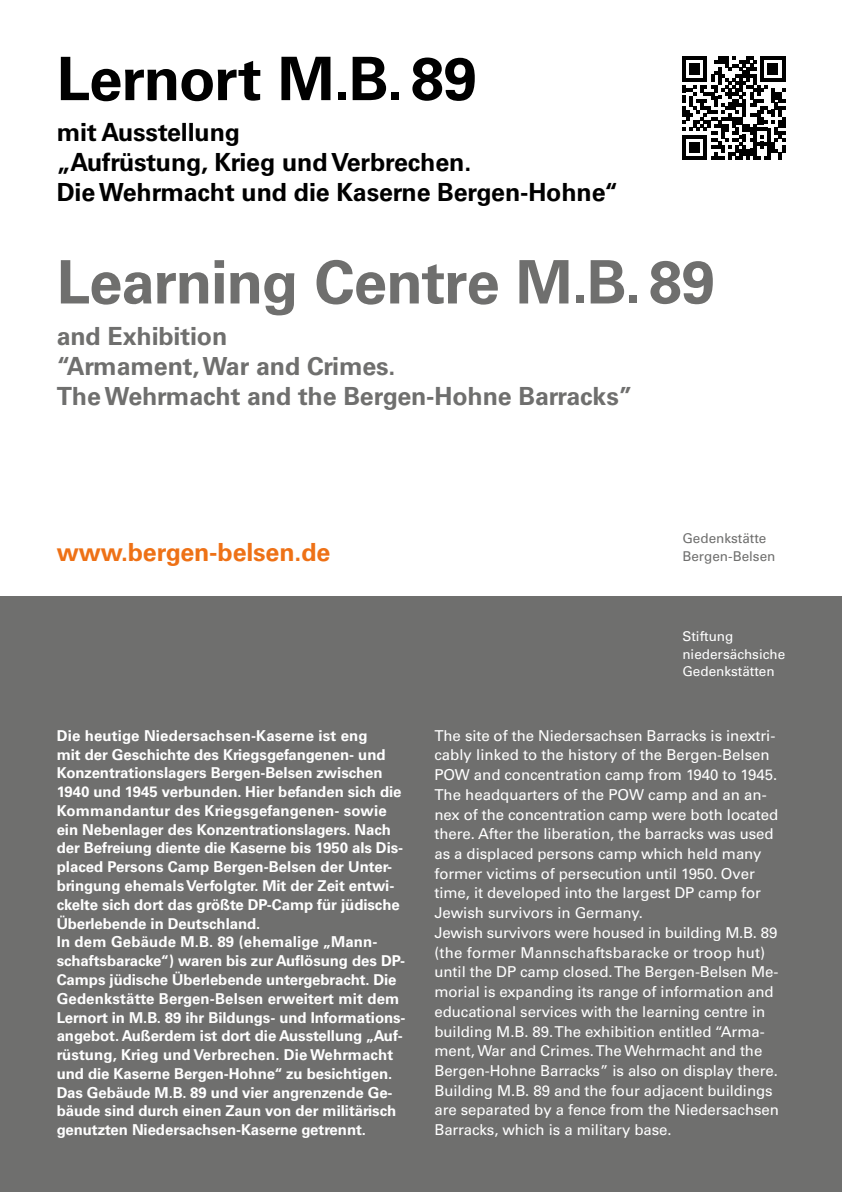
<style>
.page{position:relative;width:842px;height:1192px;background:#fff}
.page>*{position:absolute;margin:0;border:0;box-sizing:border-box;transform-origin:0 0}
.t1{font:700 60px "Univers LT Pro 65";letter-spacing:-.02em;color:#6f6f6e}
.t2{font:700 60px "Univers LT Pro 65";letter-spacing:-.015em;color:#000}
.t3{font:700 25px/30px "Univers LT Pro 65";letter-spacing:-.005em;color:#000}
.t4{font:700 25px/30px "Univers LT Pro 65";letter-spacing:-.005em;color:#6f6f6e}
.t5{font:700 25px "Univers LT Pro 65";letter-spacing:-.005em;color:#ee7116}
.t6{font:700 15px/18.8px "Univers LT Pro 65";letter-spacing:-.005em;color:#fff}
.t7{font:15px/19.8px "Univers LT Pro 55 Roman";letter-spacing:-.005em;color:#fff}
.t8{font:13.5px/17.5px "Univers LT Pro 55 Roman";color:#fff}
.t9{font:13.5px/17.5px "Univers LT Pro 55 Roman";color:#6f6f6e}
</style>
<div class="page">
<div style="left:0;top:596px;width:842px;height:596px;background:#6f6f6e"></div>
<svg style="left:682px;top:57px;width:103px;height:103px"></svg>
<h1 class="t2" style="left:57px;top:43px;width:422px">Lernort M.B.89</h1>
<h2 class="t3" style="left:57px;top:118px;width:563px">mit Ausstellung<br>„Aufrüstung, Krieg und Verbrechen.<br>Die Wehrmacht und die Kaserne Bergen-Hohne“</h2>
<h1 class="t1" style="left:57px;top:247px;width:660px">Learning Centre M.B.89</h1>
<h2 class="t4" style="left:57px;top:321px;width:577px">and Exhibition<br>“Armament, War and Crimes.<br>The Wehrmacht and the Bergen-Hohne Barracks”</h2>
<h2 class="t5" style="left:57px;top:537px;width:275px">www.bergen-belsen.de</h2>
<p class="t9" style="left:682px;top:530px;width:95px">Gedenkstätte<br>Bergen-Belsen</p>
<p class="t8" style="left:682px;top:628px;width:104px">Stiftung niedersächsiche<br>Gedenkstätten</p>
<p class="t6" style="left:57px;top:726px;width:350px">Die heutige Niedersachsen-Kaserne ist eng<br>mit der Geschichte des Kriegsgefangenen- und Konzentrationslagers Bergen-Belsen zwischen 1940 und 1945 verbunden. Hier befanden sich die Kommandantur des Kriegsgefangenen- sowie ein Nebenlager des Konzentrationslagers. Nach der Befreiung diente die Kaserne bis 1950 als Dis&shy;placed Persons Camp Bergen-Belsen der Unter&shy;bringung ehemals Verfolgter. Mit der Zeit entwi&shy;ckelte sich dort das größte DP-Camp für jüdische Überlebende in Deutschland.<br>In dem Gebäude M.B. 89 (ehemalige „Mann&shy;schaftsbaracke“) waren bis zur Auflösung des DP-Camps jüdische Überlebende untergebracht. Die Gedenkstätte Bergen-Belsen erweitert mit dem Lernort in M.B. 89 ihr Bildungs- und Informations&shy;angebot. Außerdem ist dort die Ausstellung „Auf&shy;rüstung, Krieg und Verbrechen. Die Wehrmacht und die Kaserne Bergen-Hohne“ zu besichtigen.<br>Das Gebäude M.B. 89 und vier angrenzende Ge&shy;bäude sind durch einen Zaun von der militärisch genutzten Niedersachsen-Kaserne getrennt.</p>
<p class="t7" style="left:434px;top:725px;width:346px">The site of the Niedersachsen Barracks is inextri&shy;cably linked to the history of the Bergen-Belsen POW and concentration camp from 1940 to 1945.<br>The headquarters of the POW camp and an an&shy;nex of the concentration camp were both located there. After the liberation, the barracks was used as a displaced persons camp which held many former victims of persecution until 1950. Over time, it developed into the largest DP camp for Jewish survivors in Germany.<br>Jewish survivors were housed in building M.B. 89 (the former Mannschaftsbaracke or troop hut) until the DP camp closed. The Bergen-Belsen Me&shy;morial is expanding its range of information and educational services with the learning centre in building M.B. 89. The exhibition entitled “Arma&shy;ment, War and Crimes. The Wehrmacht and the Bergen-Hohne Barracks” is also on display there.<br>Building M.B. 89 and the four adjacent buildings are separated by a fence from the Niedersachsen Barracks, which is a military base.</p>
</div>
